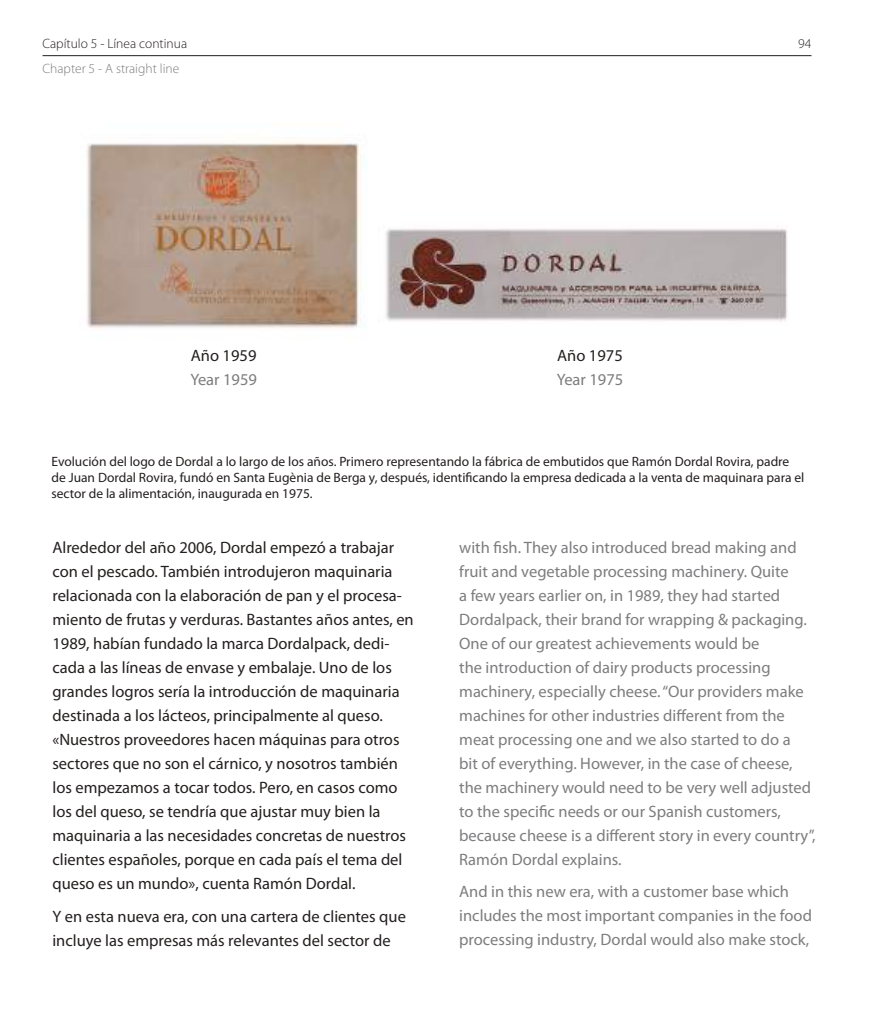
<style>
.page{position:relative;width:893px;height:1021px;background:#fff}
.page>*{position:absolute;margin:0;border:0;box-sizing:border-box;transform-origin:0 0}
.t1{font:16.5px/24px "Myriad Pro";color:#241f1f}
.t2{font:16.5px/24px "Myriad Pro";color:#7d7c7e}
.t3{font:13.5px/16.2px "Myriad Pro";color:#241f1f}
.t4{font:300 13.5px "Myriad Pro";color:#241f1f}
.t5{font:300 13.5px "Myriad Pro";color:#7d7c7e}
</style>
<div class="page">
<img style="left:385px;top:226px;width:403px;height:96px">
<img style="left:86px;top:141px;width:278px;height:187px">
<hr style="left:43px;top:55px;width:768px;height:1px;background:#241f1f">
<p class="t4" style="left:43px;top:36px;width:146px">Capítulo 5 - Línea continua</p>
<p class="t5" style="left:43px;top:61px;width:138px">Chapter 5 - A straight line</p>
<p class="t1" style="left:191px;top:343px;width:67px">Año 1959</p>
<p class="t2" style="left:190px;top:367px;width:68px">Year 1959</p>
<p class="t1" style="left:557px;top:343px;width:67px">Año 1975</p>
<p class="t2" style="left:557px;top:367px;width:68px">Year 1975</p>
<p class="t4" style="left:798px;top:36px;width:15px">94</p>
<p class="t3" style="left:51px;top:453px;width:754px">Evolución del logo de Dordal a lo largo de los años. Primero representando la fábrica de embutidos que Ramón Dordal Rovira, padre de Juan Dordal Rovira, fundó en Santa Eugènia de Berga y, después, identificando la empresa dedicada a la venta de maquinara para el sector de la alimentación, inaugurada en 1975.</p>
<p class="t1" style="left:52px;top:535px;width:363px">Alrededor del año 2006, Dordal empezó a trabajar con el pescado. También introdujeron maquinaria relacionada con la elaboración de pan y el procesa&shy;miento de frutas y verduras. Bastantes años antes, en 1989, habían fundado la marca Dordalpack, dedi&shy;cada a las líneas de envase y embalaje. Uno de los grandes logros sería la introducción de maquinaria destinada a los lácteos, principalmente al queso. «Nuestros proveedores hacen máquinas para otros sectores que no son el cárnico, y nosotros también los empezamos a tocar todos. Pero, en casos como los del queso, se tendría que ajustar muy bien la maquinaria a las necesidades concretas de nuestros clientes españoles, porque en cada país el tema del queso es un mundo», cuenta Ramón Dordal.</p>
<p class="t1" style="left:52px;top:903px;width:355px">Y en esta nueva era, con una cartera de clientes que incluye las empresas más relevantes del sector de</p>
<p class="t2" style="left:459px;top:535px;width:358px">with fish. They also introduced bread making and fruit and vegetable processing machinery. Quite<br>a few years earlier on, in 1989, they had started Dordalpack, their brand for wrapping &amp; packaging.<br>One of our greatest achievements would be<br>the introduction of dairy products processing machinery, especially cheese. “Our providers make machines for other industries different from the meat processing one and we also started to do a<br>bit of everything. However, in the case of cheese, the machinery would need to be very well adjusted to the specific needs or our Spanish customers, because cheese is a different story in every country”, Ramón Dordal explains.</p>
<p class="t2" style="left:459px;top:879px;width:354px">And in this new era, with a customer base which includes the most important companies in the food processing industry, Dordal would also make stock,</p>
</div>
